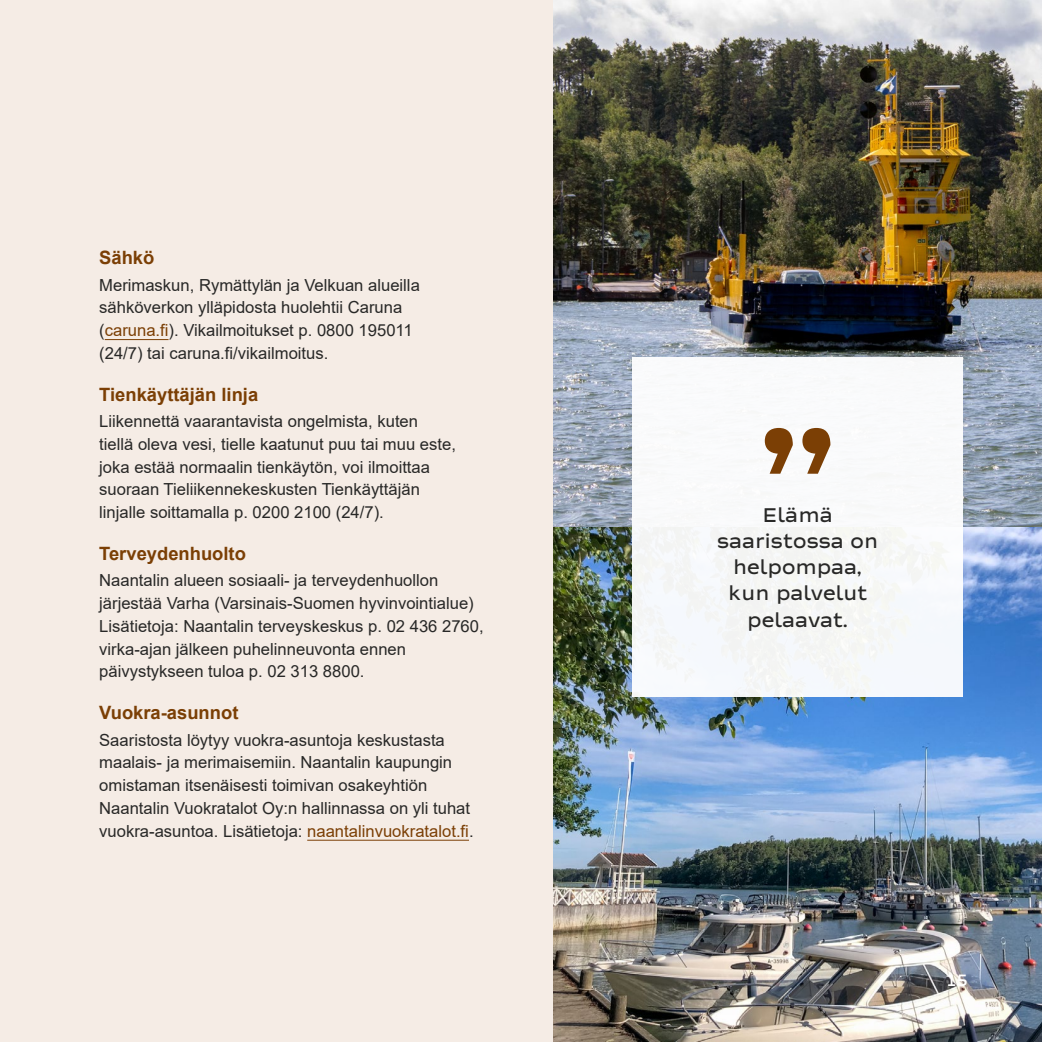
<style>
.page{position:relative;width:1042px;height:1042px;background:#fff}
.page>*{position:absolute;margin:0;border:0;box-sizing:border-box;transform-origin:0 0}
.P_nostoteksti{font:500 21px/26.2px "Tanssikallio";color:#282827;text-align:center}
.H3_Arial{font:700 18.38px "Arial";color:#7b3f05}
.t1{font:500 17.5px "Tanssikallio";color:#fff}
.P_leipis{font:16.62px/22.8px "Arial";color:#282827}
.s1{color:#7b3f05}
</style>
<div class="page">
<div style="left:0;top:0;width:553px;height:1042px;background:#f5ece5"></div>
<img style="left:553px;top:0;width:489px;height:1042px">
<div style="left:632px;top:357px;width:331px;height:340px;background:#f8f9fb"></div>
<svg style="left:765px;top:428px;width:65px;height:46px"></svg>
<hr style="left:105px;top:339px;width:64px;height:1px;background:#7b3f05">
<hr style="left:307px;top:840px;width:162px;height:1px;background:#7b3f05">
<h3 class="H3_Arial" style="left:99px;top:245px;width:57px">Sähkö</h3>
<p class="P_leipis" style="left:99px;top:273px;width:322px">Merimaskun, Rymättylän ja Velkuan alueilla sähköverkon ylläpidosta huolehtii Caruna (<span class="s1">caruna.fi</span>). Vikailmoitukset p. 0800 195011 (24/7) tai caruna.fi/vikailmoitus.</p>
<h3 class="H3_Arial" style="left:99px;top:381px;width:160px">Tienkäyttäjän linja</h3>
<p class="P_leipis" style="left:99px;top:410px;width:358px">Liikennettä vaarantavista ongelmista, kuten tiellä oleva vesi, tielle kaatunut puu tai muu este, joka estää normaalin tienkäytön, voi ilmoittaa suoraan Tieliikennekeskusten Tienkäyttäjän linjalle soittamalla p. 0200 2100 (24/7).</p>
<h3 class="H3_Arial" style="left:99px;top:540px;width:148px">Terveydenhuolto</h3>
<p class="P_leipis" style="left:99px;top:569px;width:386px">Naantalin alueen sosiaali- ja terveydenhuollon järjestää Varha (Varsinais-Suomen hyvinvointialue)<br>Lisätietoja: Naantalin terveyskeskus p. 02 436 2760, virka-ajan jälkeen puhelinneuvonta ennen päivystykseen tuloa p. 02 313 8800.</p>
<h3 class="H3_Arial" style="left:99px;top:700px;width:141px">Vuokra-asunnot</h3>
<p class="P_leipis" style="left:99px;top:728px;width:376px">Saaristosta löytyy vuokra-asuntoja keskustasta maalais- ja merimaisemiin. Naantalin kaupungin omistaman itsenäisesti toimivan osakeyhtiön Naantalin Vuokratalot Oy:n hallinnassa on yli tuhat vuokra-asuntoa. Lisätietoja: <span class="s1">naantalinvuokratalot.fi</span>.</p>
<p class="P_nostoteksti" style="left:717px;top:502px;width:162px">Elämä saaristossa on helpompaa, kun palvelut pelaavat.</p>
<p class="t1" style="left:946px;top:971px;width:23px">15</p>
</div>
